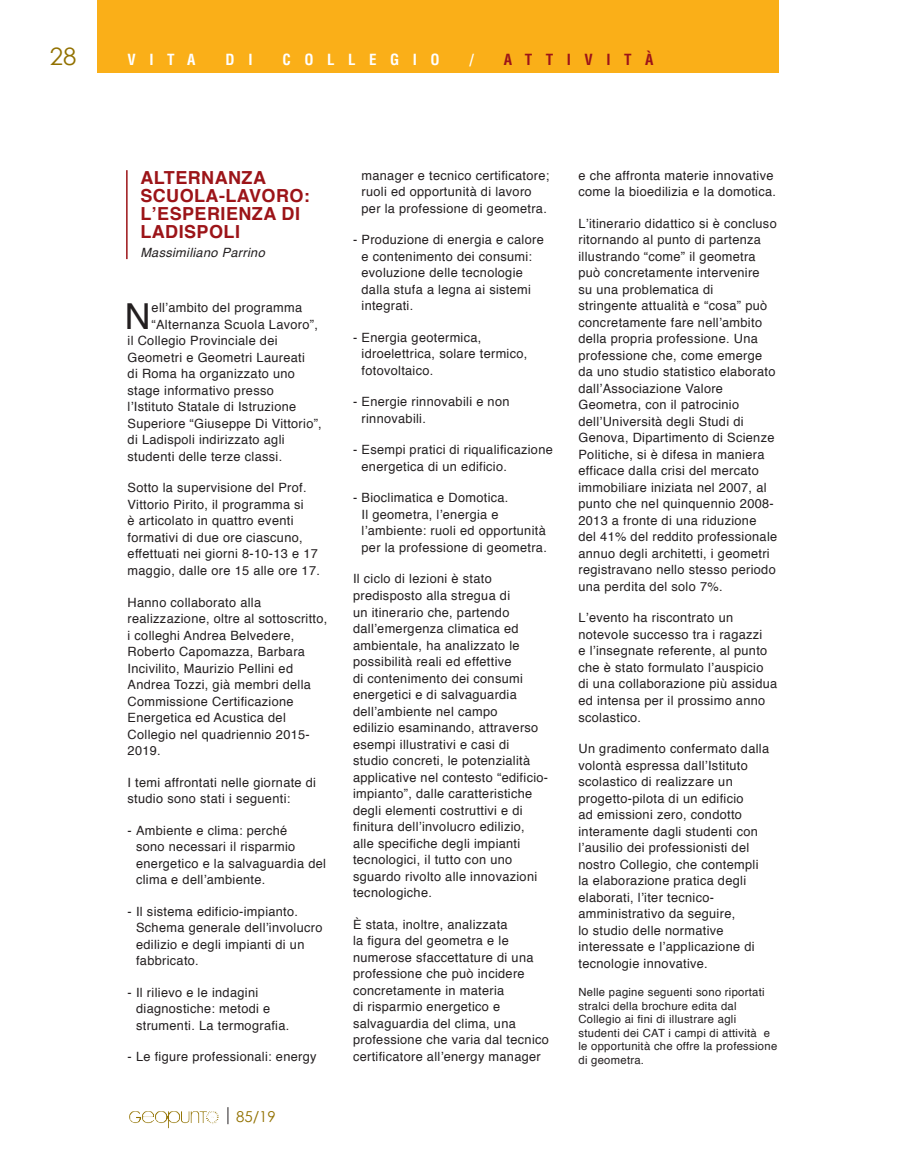
<style>
.page{position:relative;width:906px;height:1170px;background:#fff}
.page>*{position:absolute;margin:0;border:0;box-sizing:border-box;transform-origin:0 0}
.t1{font:35.7px "Helvetica";color:#231f20}
.t2{font:24px "Century Gothic";color:#927100}
.t3{font:700 18px "Helvetica";letter-spacing:.025em;color:#9c1418}
.t4{font:700 condensed 15px "Helvetica";color:#fff}
.t5{font:700 condensed 15px "Helvetica";color:#9c1418}
.t6{font:15px "Century Gothic";color:#927100}
.t7{font:12.75px/16.5px "Helvetica";letter-spacing:.025em;color:#231f20}
.t8{font:italic 12.75px "Helvetica";letter-spacing:.025em;color:#231f20}
.t9{font:11.25px/13.5px "Helvetica";letter-spacing:.025em;color:#231f20}
</style>
<div class="page">
<svg style="left:227px;top:1107px;width:1px;height:17px"></svg>
<svg style="left:206px;top:1111px;width:10px;height:12px"></svg>
<div style="left:97px;top:0;width:681px;height:72px;background:#faaf18"></div>
<hr style="left:126px;top:170px;width:2px;height:89px;background:#9c1418">
<h2 class="t2" style="left:50px;top:41px;width:28px">28</h2>
<p class="t4" style="left:128px;top:50px;width:18px">VITA</p>
<p class="t4" style="left:226px;top:50px;width:14px">DI</p>
<p class="t4" style="left:282px;top:50px;width:21px">COLLEGIO</p>
<p class="t4" style="left:469px;top:50px;width:6px">/</p>
<p class="t5" style="left:504px;top:50px;width:20px">ATTIVIT</p>
<p class="t5" style="left:645px;top:50px;width:10px">À</p>
<h3 class="t3" style="left:140px;top:163px;width:14px">ALTERNAN</h3>
<h3 class="t3" style="left:242px;top:163px;width:25px">ZA</h3>
<h3 class="t3" style="left:140px;top:181px;width:27px">SCUOLA</h3>
<h3 class="t3" style="left:219px;top:181px;width:21px">-LAVORO</h3>
<h3 class="t3" style="left:304px;top:181px;width:7px">:</h3>
<h3 class="t3" style="left:140px;top:199px;width:67px">L’ESPERIEN</h3>
<h3 class="t3" style="left:252px;top:199px;width:39px">ZA DI</h3>
<h3 class="t3" style="left:140px;top:217px;width:12px">LADI</h3>
<h3 class="t3" style="left:184px;top:217px;width:36px">SPOLI</h3>
<p class="t8" style="left:140px;top:243px;width:126px">Massimiliano Parrino</p>
<h1 class="t1" style="left:125px;top:289px;width:27px">N</h1>
<p class="t7" style="left:152px;top:300px;width:152px">ell’ambito del programma</p>
<p class="t7" style="left:152px;top:316px;width:168px">“Alternanza Scuola Lavoro”,</p>
<p class="t7" style="left:128px;top:333px;width:151px">il Collegio Provinciale dei</p>
<p class="t7" style="left:128px;top:349px;width:179px">Geometri e Geometri Laureati</p>
<p class="t7" style="left:128px;top:366px;width:169px">di Roma ha organizzato uno</p>
<p class="t7" style="left:128px;top:382px;width:148px">stage informativo presso</p>
<p class="t7" style="left:128px;top:399px;width:170px">l’Istituto Statale di Istruzione</p>
<p class="t7" style="left:128px;top:415px;width:196px">Superiore “Giuseppe Di Vittorio”,</p>
<p class="t7" style="left:128px;top:432px;width:159px">di Ladispoli indirizzato agli</p>
<p class="t7" style="left:128px;top:448px;width:156px">studenti delle terze classi.</p>
<p class="t7" style="left:128px;top:480px;width:194px">Sotto la supervisione del Prof.<br>Vittorio Pirito, il programma si<br>è articolato in quattro eventi formativi di due ore ciascuno, effettuati nei giorni 8-10-13 e 17 maggio, dalle ore 15 alle ore 17.</p>
<p class="t7" style="left:128px;top:594px;width:201px">Hanno collaborato alla realizzazione, oltre al sottoscritto, i colleghi Andrea Belvedere,<br>Roberto Capomazza, Barbara<br>Incivilito, Maurizio Pellini ed<br>Andrea Tozzi, già membri della<br>Commissione Certificazione<br>Energetica ed Acustica del<br>Collegio nel quadriennio 2015-<br>2019.</p>
<p class="t7" style="left:128px;top:774px;width:190px">I temi affrontati nelle giornate di studio sono stati i seguenti:</p>
<p class="t7" style="left:136px;top:822px;width:191px;text-indent:-9px">- Ambiente e clima: perché<br>sono necessari il risparmio energetico e la salvaguardia del clima e dell’ambiente.</p>
<p class="t7" style="left:136px;top:903px;width:188px;text-indent:-9px">- Il sistema edificio-impianto.<br>Schema generale dell’involucro edilizio e degli impianti di un fabbricato.</p>
<p class="t7" style="left:136px;top:984px;width:155px;text-indent:-9px">- Il rilievo e le indagini diagnostiche: metodi e strumenti. La termografia.</p>
<p class="t7" style="left:128px;top:1048px;width:190px">- Le figure professionali: energy</p>
<p class="t6" style="left:236px;top:1106px;width:41px">85/19</p>
<p class="t7" style="left:361px;top:167px;width:189px">manager e tecnico certificatore; ruoli ed opportunità di lavoro per la professione di geometra.</p>
<p class="t7" style="left:361px;top:232px;width:184px;text-indent:-9px">- Produzione di energia e calore e contenimento dei consumi: evoluzione delle tecnologie dalla stufa a legna ai sistemi integrati.</p>
<p class="t7" style="left:361px;top:329px;width:167px;text-indent:-9px">- Energia geotermica, idroelettrica, solare termico, fotovoltaico.</p>
<p class="t7" style="left:361px;top:394px;width:149px;text-indent:-9px">- Energie rinnovabili e non rinnovabili.</p>
<p class="t7" style="left:361px;top:442px;width:193px;text-indent:-9px">- Esempi pratici di riqualificazione energetica di un edificio.</p>
<p class="t7" style="left:361px;top:490px;width:187px;text-indent:-9px">- Bioclimatica e Domotica.<br>Il geometra, l’energia e l’ambiente: ruoli ed opportunità per la professione di geometra.</p>
<p class="t7" style="left:353px;top:571px;width:197px">Il ciclo di lezioni è stato predisposto alla stregua di<br>un itinerario che, partendo dall’emergenza climatica ed ambientale, ha analizzato le possibilità reali ed effettive<br>di contenimento dei consumi energetici e di salvaguardia dell’ambiente nel campo<br>edilizio esaminando, attraverso esempi illustrativi e casi di studio concreti, le potenzialità applicative nel contesto “edificio&shy;impianto”, dalle caratteristiche degli elementi costruttivi e di finitura dell’involucro edilizio, alle specifiche degli impianti tecnologici, il tutto con uno sguardo rivolto alle innovazioni tecnologiche.</p>
<p class="t7" style="left:353px;top:916px;width:197px">È stata, inoltre, analizzata<br>la figura del geometra e le numerose sfaccettature di una professione che può incidere concretamente in materia<br>di risparmio energetico e salvaguardia del clima, una professione che varia dal tecnico certificatore all’energy manager</p>
<p class="t7" style="left:578px;top:167px;width:199px">e che affronta materie innovative come la bioedilizia e la domotica.</p>
<p class="t7" style="left:578px;top:215px;width:200px">L’itinerario didattico si è concluso ritornando al punto di partenza illustrando “come” il geometra può concretamente intervenire<br>su una problematica di<br>stringente attualità e “cosa” può concretamente fare nell’ambito della propria professione. Una professione che, come emerge da uno studio statistico elaborato dall’Associazione Valore<br>Geometra, con il patrocinio dell’Università degli Studi di<br>Genova, Dipartimento di Scienze<br>Politiche, si è difesa in maniera efficace dalla crisi del mercato immobiliare iniziata nel 2007, al punto che nel quinquennio 2008-<br>2013 a fronte di una riduzione del 41% del reddito professionale annuo degli architetti, i geometri registravano nello stesso periodo una perdita del solo 7%.</p>
<p class="t7" style="left:578px;top:610px;width:200px">L’evento ha riscontrato un notevole successo tra i ragazzi<br>e l’insegnate referente, al punto che è stato formulato l’auspicio<br>di una collaborazione più assidua ed intensa per il prossimo anno scolastico.</p>
<p class="t7" style="left:578px;top:740px;width:192px">Un gradimento confermato dalla volontà espressa dall’Istituto scolastico di realizzare un progetto-pilota di un edificio<br>ad emissioni zero, condotto interamente dagli studenti con l’ausilio dei professionisti del nostro Collegio, che contempli la elaborazione pratica degli elaborati, l’iter tecnico&shy;amministrativo da seguire,<br>lo studio delle normative interessate e l’applicazione di tecnologie innovative.</p>
<p class="t9" style="left:578px;top:985px;width:200px">Nelle pagine seguenti sono riportati stralci della brochure edita dal<br>Collegio ai fini di illustrare agli studenti dei CAT i campi di attività e le opportunità che offre la professione di geometra.</p>
</div>
